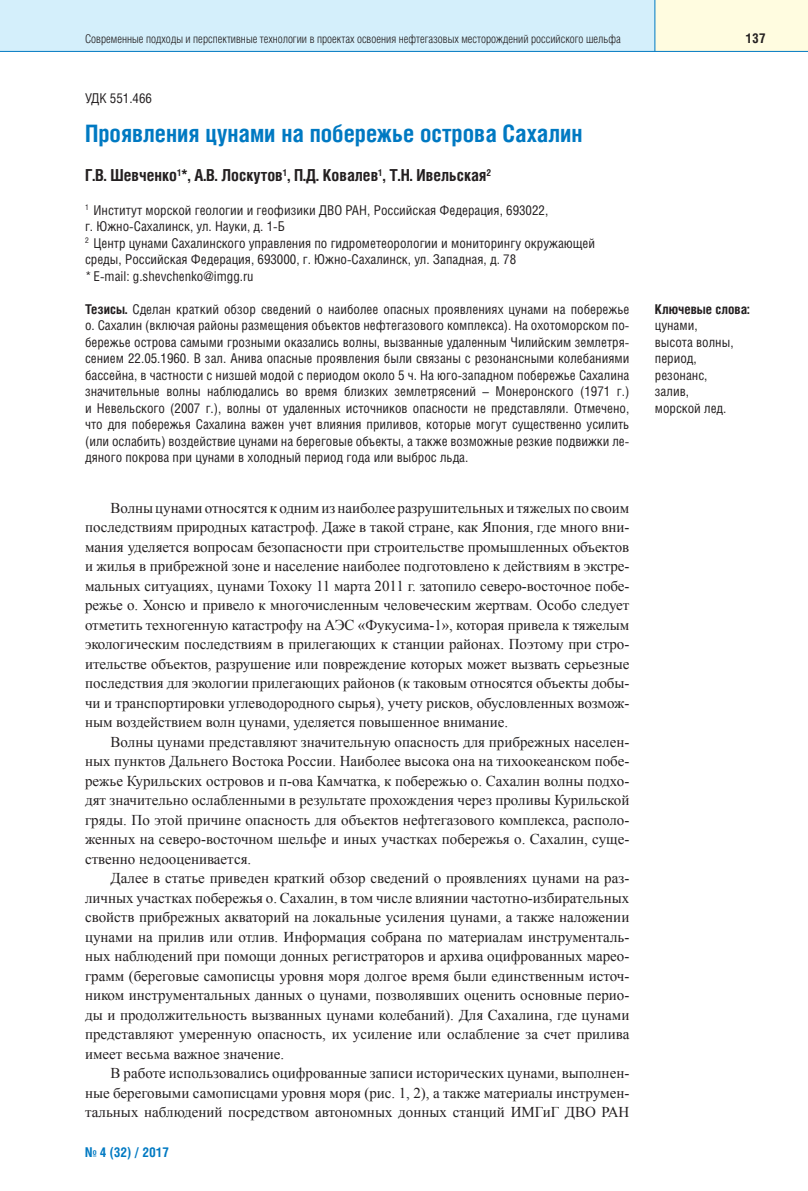
<style>
.page{position:relative;width:808px;height:1191px;background:#fff}
.page>*{position:absolute;margin:0;border:0;box-sizing:border-box;transform-origin:0 0}
.t1{font:700 24px "Helios Cond";color:#0079c2}
.t2{font:700 16.5px "Helios Cond";color:#231f20}
.t3{font:15px/19.5px "Times New Roman";color:#231f20;text-align:justify}
.t4{font:13.5px/16.5px "Helios Cond";color:#231f20}
.t5{font:700 13.5px "Helios Cond";color:#231f20}
.t6{font:700 13.5px "Helios Cond";color:#0079c2}
.t7{font:300 12px "Helios Cond";color:#231f20}
.s1{font-weight:700}
</style>
<div class="page">
<div style="left:0;top:0;width:668px;height:51px;background:#d4effb"></div>
<div style="left:655px;top:0;width:153px;height:51px;background:#fffce0"></div>
<hr style="left:0;top:51px;width:808px;height:1px;background:#0079c2">
<hr style="left:654px;top:0;width:1px;height:51px;background:#0079c2">
<p class="t7" style="left:85px;top:34px;width:537px">Современные подходы и перспективные технологии в проектах освоения нефтегазовых месторождений российского шельфа</p>
<p class="t5" style="left:746px;top:33px;width:21px">137</p>
<p class="t4" style="left:85px;top:91px;width:69px">УДК 551.466</p>
<h1 class="t1" style="left:85px;top:125px;width:499px">Проявления цунами на побережье острова Сахалин</h1>
<p class="t2" style="left:85px;top:169px;width:408px">Г.В. Шевченко<sup>1</sup>*, А.В. Лоскутов<sup>1</sup>, П.Д. Ковалев<sup>1</sup>, Т.Н. Ивельская<sup>2</sup></p>
<p class="t4" style="left:85px;top:203px;width:512px"><sup>1</sup> Институт морской геологии и геофизики ДВО РАН, Российская Федерация, 693022,<br>г. Южно-Сахалинск, ул. Науки, д. 1-Б<br><sup>2</sup> Центр цунами Сахалинского управления по гидрометеорологии и мониторингу окружающей среды, Российская Федерация, 693000, г. Южно-Сахалинск, ул. Западная, д. 78<br>* E-mail: g.shevchenko@imgg.ru</p>
<p class="t4" style="left:85px;top:302px;width:546px;text-align:justify"><span class="s1">Тезисы.</span> Сделан краткий обзор сведений о наиболее опасных проявлениях цунами на побережье о. Сахалин (включая районы размещения объектов нефтегазового комплекса). На охотоморском по&shy;бережье острова самыми грозными оказались волны, вызванные удаленным Чилийским землетря&shy;сением 22.05.1960. В зал. Анива опасные проявления были связаны с резонансными колебаниями бассейна, в частности с низшей модой с периодом около 5 ч. На юго-западном побережье Сахалина значительные волны наблюдались во время близких землетрясений – Монеронского (1971 г.) и Невельского (2007 г.), волны от удаленных источников опасности не представляли. Отмечено, что для побережья Сахалина важен учет влияния приливов, которые могут существенно усилить (или ослабить) воздействие цунами на береговые объекты, а также возможные резкие подвижки ле&shy;дяного покрова при цунами в холодный период года или выброс льда.</p>
<p class="t3" style="left:85px;top:498px;width:546px;text-indent:26px">Волныцунами относятся к однимиз наиболее разрушительных и тяжелых по своим последствиям природных катастроф. Даже в такой стране, как Япония, где много вни&shy;мания уделяется вопросам безопасности при строительстве промышленных объектов и жилья в прибрежной зоне и население наиболее подготовлено к действиям в экстре&shy;мальных ситуациях, цунами Тохоку 11 марта 2011 г. затопило северо-восточное побе&shy;режье о. Хонсю и привело к многочисленным человеческим жертвам. Особо следует отметить техногенную катастрофу на АЭС «Фукусима-1», которая привела к тяжелым экологическим последствиям в прилегающих к станции районах. Поэтому при стро&shy;ительстве объектов, разрушение или повреждение которых может вызвать серьезные последствия для экологии прилегающих районов (к таковым относятся объекты добы&shy;чи и транспортировки углеводородного сырья), учету рисков, обусловленных возмож&shy;ным воздействием волн цунами, уделяется повышенное внимание.</p>
<p class="t3" style="left:85px;top:732px;width:546px;text-indent:26px">Волны цунами представляют значительную опасность для прибрежных населен&shy;ных пунктов Дальнего Востока России. Наиболее высока она на тихоокеанском побе&shy;режье Курильских островов и п-ова Камчатка, к побережью о. Сахалин волны подхо&shy;дят значительно ослабленными в результате прохождения через проливы Курильской гряды. По этой причине опасность для объектов нефтегазового комплекса, располо&shy;женных на северо-восточном шельфе и иных участках побережья о. Сахалин, суще&shy;ственно недооценивается.</p>
<p class="t3" style="left:85px;top:868px;width:546px;text-indent:26px">Далее в статье приведен краткий обзор сведений о проявлениях цунами на раз&shy;личных участках побережья о. Сахалин, в том числе влиянии частотно-избирательных свойств прибрежных акваторий на локальные усиления цунами, а также наложении цунами на прилив или отлив. Информация собрана по материалам инструменталь&shy;ных наблюдений при помощи донных регистраторов и архива оцифрованных марео&shy;грамм (береговые самописцы уровня моря долгое время были единственным источ&shy;ником инструментальных данных о цунами, позволявших оценить основные перио&shy;ды и продолжительность вызванных цунами колебаний). Для Сахалина, где цунами представляют умеренную опасность, их усиление или ослабление за счет прилива имеет весьма важное значение.</p>
<p class="t3" style="left:85px;top:1063px;width:546px;text-indent:26px">В работе использовались оцифрованные записи исторических цунами, выполнен&shy;ные береговыми самописцами уровня моря (рис. 1, 2), а также материалы инструмен&shy;тальных наблюдений посредством автономных донных станций ИМГиГ ДВО РАН</p>
<p class="t6" style="left:85px;top:1147px;width:85px">№ 4 (32) / 2017</p>
<p class="t5" style="left:655px;top:304px;width:96px">Ключевые слова:</p>
<p class="t4" style="left:655px;top:318px;width:80px">цунами, высота волны, период, резонанс, залив, морской лед.</p>
</div>
